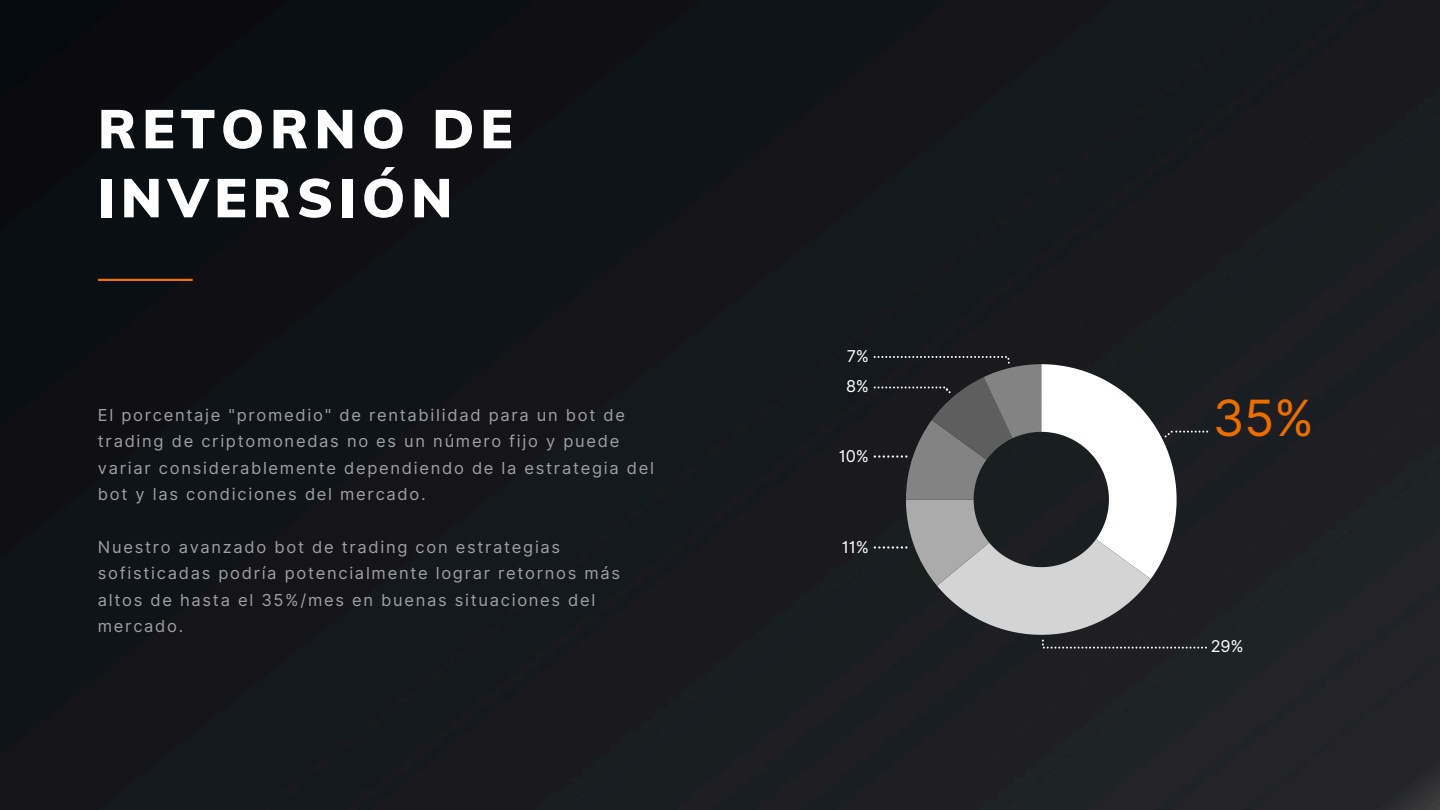
<style>
.page{position:relative;width:1440px;height:810px;background:#fff}
.page>*{position:absolute;margin:0;border:0;box-sizing:border-box;transform-origin:0 0}
.t1{font:900 54px/69px "Muli";letter-spacing:.105em;color:#fff}
.t2{font:49.9px "Inter";color:#eb6e00}
.t3{font:16.5px/26.5px "Inter";letter-spacing:.105em;color:#9fa0a4}
.t4{font:16.3px "Inter";color:#fff}
</style>
<div class="page">
<img style="left:0;top:0;width:1440px;height:810px">
<hr style="left:98px;top:279px;width:95px;height:2px;background:#f27100">
<svg style="left:874px;top:356px;width:334px;height:293px"></svg>
<h1 class="t1" style="left:98px;top:93px;width:416px">RETORNO DE<br>INVERSIÓN</h1>
<p class="t3" style="left:98px;top:401px;width:558px">El porcentaje "promedio" de rentabilidad para un bot de trading de criptomonedas no es un número fijo y puede variar considerablemente dependiendo de la estrategia del bot y las condiciones del mercado.</p>
<p class="t3" style="left:98px;top:534px;width:524px">Nuestro avanzado bot de trading con estrategias sofisticadas podría potencialmente lograr retornos más altos de hasta el 35%/mes en buenas situaciones del mercado.</p>
<p class="t4" style="left:847px;top:347px;width:24px">7%</p>
<p class="t4" style="left:846px;top:377px;width:25px">8%</p>
<p class="t4" style="left:839px;top:447px;width:32px">10%</p>
<p class="t4" style="left:842px;top:538px;width:29px">11%</p>
<p class="t2" style="left:1213px;top:388px;width:103px">35%</p>
<p class="t4" style="left:1211px;top:637px;width:34px">29%</p>
</div>
